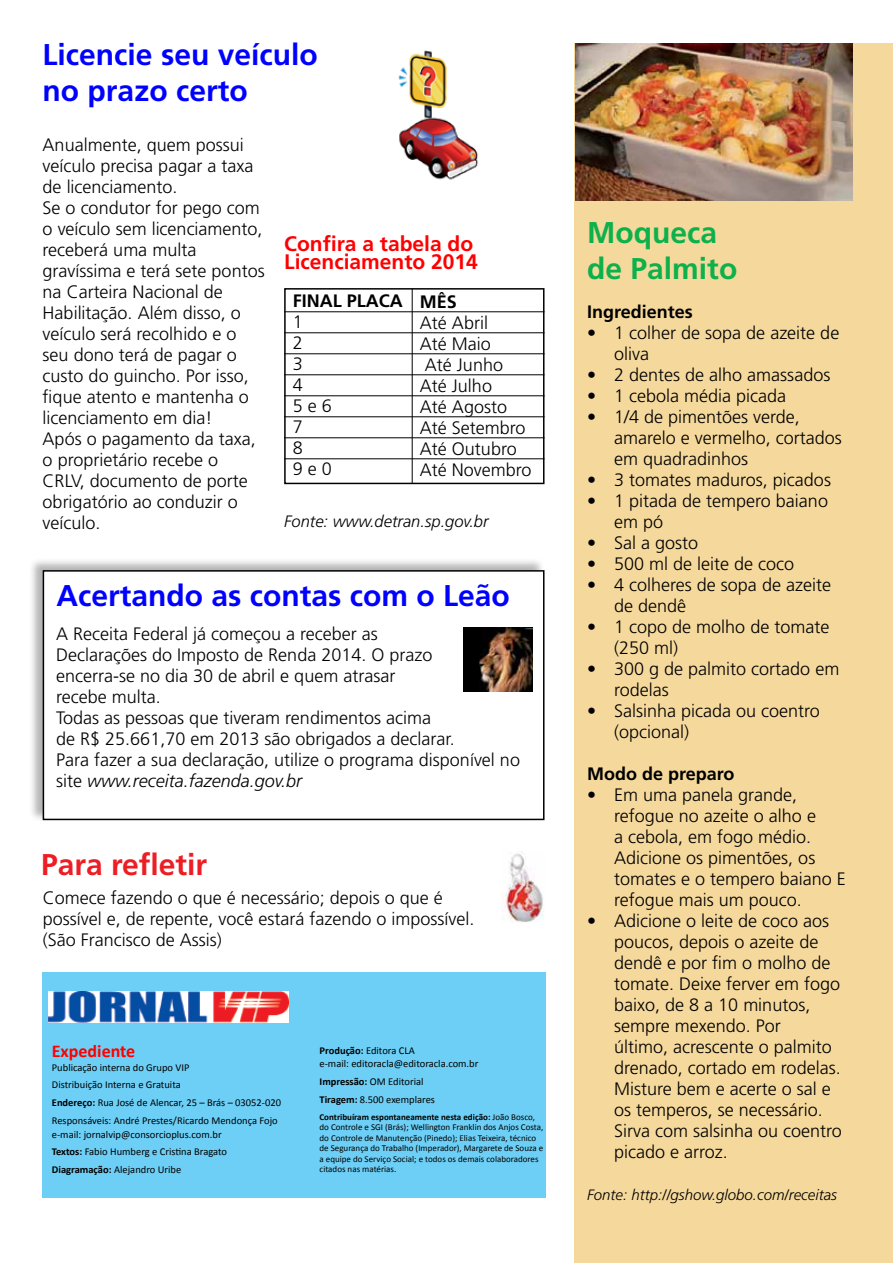
<style>
.page{position:relative;width:893px;height:1263px;background:#fff}
.page>*{position:absolute;margin:0;border:0;box-sizing:border-box;transform-origin:0 0}
.t1{font:700 30px/36px "Frutiger";color:#00f}
.t2{font:700 30px/36px "Frutiger";color:#0db14b}
.t3{font:700 30px "Frutiger";color:#ed1d24}
.t4{font:700 21px/18px "Frutiger";color:#f00}
.t5{font:300 18px/21px "Frutiger";color:#000}
.t6{font:700 18px "Frutiger";color:#000}
.t7{font:700 18px "Calibri";color:#f00}
.t8{font:italic 300 16.5px "Frutiger";color:#000}
.t9{font:italic 300 15px "Frutiger";color:#000}
.t10{font:10.5px/17.7px "Calibri";color:#000}
.t11{font:9px/10.5px "Calibri";color:#000}
.s1{font-style:italic}
.s2{font-weight:700}
</style>
<div class="page">
<div style="left:43px;top:972px;width:503px;height:226px;background:#6dcff6"></div>
<img style="left:49px;top:992px;width:239px;height:31px">
<hr style="left:284px;top:311px;width:260px;height:1px;background:#000">
<hr style="left:284px;top:332px;width:260px;height:1px;background:#000">
<hr style="left:284px;top:353px;width:260px;height:1px;background:#000">
<hr style="left:284px;top:374px;width:260px;height:1px;background:#000">
<hr style="left:284px;top:395px;width:260px;height:1px;background:#000">
<hr style="left:284px;top:416px;width:260px;height:1px;background:#000">
<hr style="left:284px;top:437px;width:260px;height:1px;background:#000">
<hr style="left:284px;top:458px;width:260px;height:1px;background:#000">
<div style="left:284px;top:288px;width:260px;height:196px;border:2px solid #000"></div>
<hr style="left:412px;top:289px;width:1px;height:194px;background:#000">
<div style="left:574px;top:43px;width:318px;height:1220px;background:#f5d89b"></div>
<img style="left:576px;top:43px;width:277px;height:158px">
<img style="left:398px;top:50px;width:81px;height:130px">
<div style="left:29px;top:558px;width:516px;height:264px;background:#000;opacity:.3"></div>
<div style="left:43px;top:571px;width:501px;height:248px;background:#fff"></div>
<div style="left:43px;top:570px;width:501px;height:250px;border:2px solid #000"></div>
<img style="left:502px;top:852px;width:42px;height:70px">
<img style="left:464px;top:628px;width:69px;height:64px">
<h1 class="t1" style="left:43px;top:37px;width:277px">Licencie seu veículo no prazo certo</h1>
<p class="t5" style="left:43px;top:135px;width:224px">Anualmente, quem possui veículo precisa pagar a taxa de licenciamento.<br>Se o condutor for pego com o veículo sem licenciamento, receberá uma multa gravíssima e terá sete pontos na Carteira Nacional de<br>Habilitação. Além disso, o veículo será recolhido e o seu dono terá de pagar o custo do guincho. Por isso, fique atento e mantenha o licenciamento em dia!<br>Após o pagamento da taxa, o proprietário recebe o<br>CRLV, documento de porte obrigatório ao conduzir o veículo.</p>
<p class="t4" style="left:284px;top:235px;width:195px">Confira a tabela do<br>Licenciamento 2014</p>
<p class="t6" style="left:293px;top:290px;width:111px">FINAL PLACA</p>
<p class="t5" style="left:293px;top:312px;width:41px">1<br>2<br>3<br>4<br>5 e 6<br>7<br>8<br>9 e 0</p>
<p class="t6" style="left:420px;top:291px;width:39px">MÊS</p>
<p class="t5" style="left:420px;top:313px;width:113px">Até Abril<br>Até Maio<br>Até Junho<br>Até Julho<br>Até Agosto<br>Até Setembro<br>Até Outubro<br>Até Novembro</p>
<p class="t8" style="left:284px;top:512px;width:206px">Fonte: www.detran.sp.gov.br</p>
<h1 class="t1" style="left:57px;top:578px;width:455px">Acertando as contas com o Leão</h1>
<p class="t5" style="left:56px;top:623px;width:465px">A Receita Federal já começou a receber as<br>Declarações do Imposto de Renda 2014. O prazo<br>encerra-se no dia 30 de abril e quem atrasar<br>recebe multa.<br>Todas as pessoas que tiveram rendimentos acima<br>de R$ 25.661,70 em 2013 são obrigados a declarar.<br>Para fazer a sua declaração, utilize o programa disponível no site <span class="s1">www.receita.fazenda.gov.br</span></p>
<h1 class="t3" style="left:41px;top:847px;width:168px">Para refletir</h1>
<p class="t5" style="left:43px;top:887px;width:433px">Comece fazendo o que é necessário; depois o que é possível e, de repente, você estará fazendo o impossível. (São Francisco de Assis)</p>
<p class="t7" style="left:52px;top:1040px;width:85px">Expediente</p>
<p class="t10" style="left:52px;top:1058px;width:231px">Publicação interna do Grupo VIP<br>Distribuição Interna e Gratuita<br><span class="s2">Endereço:</span> Rua José de Alencar, 25 – Brás – 03052-020<br>Responsáveis: André Prestes/Ricardo Mendonça Fojo</p>
<p class="t10" style="left:52px;top:1125px;width:177px">e-mail: jornalvip@consorcioplus.com.br<br><span class="s2">Textos:</span> Fabio Humberg e Cristina Bragato<br><span class="s2">Diagramação:</span> Alejandro Uribe</p>
<p class="t10" style="left:320px;top:1043px;width:160px;line-height:13.5px"><span class="s2">Produção:</span> Editora CLA<br>e-mail: editoracla@editoracla.com.br</p>
<p class="t10" style="left:320px;top:1073px;width:117px"><span class="s2">Impressão:</span> OM Editorial<br><span class="s2">Tiragem:</span> 8.500 exemplares</p>
<p class="t11" style="left:320px;top:1111px;width:225px"><span class="s2">Contribuíram espontaneamente nesta edição:</span> João Bosco, do Controle e SGI (Brás); Wellington Franklin dos Anjos Costa, do Controle de Manutenção (Pinedo); Elias Teixeira, técnico de Segurança do Trabalho (Imperador), Margarete de Souza e a equipe do Serviço Social; e todos os demais colaboradores citados nas matérias.</p>
<h1 class="t2" style="left:587px;top:214px;width:152px">Moqueca de Palmito</h1>
<p class="t6" style="left:587px;top:301px;width:107px">Ingredientes</p>
<p class="t5" style="left:614px;top:322px;width:227px;text-indent:-27px">• 1 colher de sopa de azeite de oliva</p>
<p class="t5" style="left:587px;top:364px;width:245px">• 2 dentes de alho amassados</p>
<p class="t5" style="left:587px;top:385px;width:201px">• 1 cebola média picada</p>
<p class="t5" style="left:614px;top:406px;width:229px;text-indent:-27px">• 1/4 de pimentões verde, amarelo e vermelho, cortados em quadradinhos</p>
<p class="t5" style="left:587px;top:470px;width:245px">• 3 tomates maduros, picados</p>
<p class="t5" style="left:614px;top:491px;width:215px;text-indent:-27px">• 1 pitada de tempero baiano em pó</p>
<p class="t5" style="left:587px;top:533px;width:113px">• Sal a gosto</p>
<p class="t5" style="left:587px;top:554px;width:209px">• 500 ml de leite de coco</p>
<p class="t5" style="left:614px;top:575px;width:218px;text-indent:-27px">• 4 colheres de sopa de azeite de dendê</p>
<p class="t5" style="left:614px;top:617px;width:217px;text-indent:-27px">• 1 copo de molho de tomate (250 ml)</p>
<p class="t5" style="left:614px;top:659px;width:227px;text-indent:-27px">• 300 g de palmito cortado em rodelas</p>
<p class="t5" style="left:614px;top:701px;width:207px;text-indent:-27px">• Salsinha picada ou coentro (opcional)</p>
<p class="t6" style="left:587px;top:763px;width:149px">Modo de preparo</p>
<p class="t5" style="left:614px;top:785px;width:233px;text-indent:-27px">• Em uma panela grande, refogue no azeite o alho e<br>a cebola, em fogo médio.<br>Adicione os pimentões, os tomates e o tempero baiano E refogue mais um pouco.</p>
<p class="t5" style="left:614px;top:911px;width:229px;text-indent:-27px">• Adicione o leite de coco aos poucos, depois o azeite de dendê e por fim o molho de tomate. Deixe ferver em fogo baixo, de 8 a 10 minutos, sempre mexendo. Por<br>último, acrescente o palmito drenado, cortado em rodelas.<br>Misture bem e acerte o sal e os temperos, se necessário.<br>Sirva com salsinha ou coentro picado e arroz.</p>
<p class="t9" style="left:587px;top:1186px;width:251px">Fonte: http://gshow.globo.com/receitas</p>
</div>
